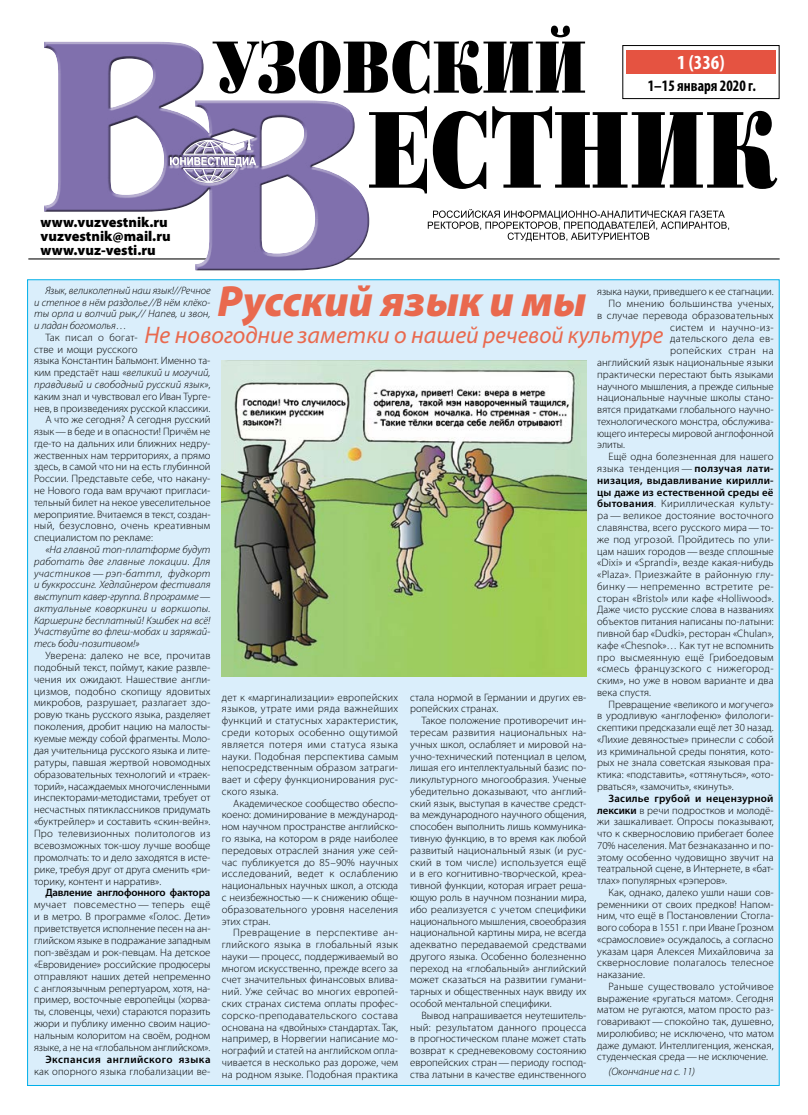
<style>
.page{position:relative;width:808px;height:1115px;background:#fff}
.page>*{position:absolute;margin:0;border:0;box-sizing:border-box;transform-origin:0 0}
.Zagolovok{font:italic 900 43.9px "Myriad Pro";color:#e9694e}
.Zagolovok-2{font:italic 24px "Myriad Pro";color:#e9694e}
.Nomer_gazety{font:700 condensed 20px "Myriad Pro";color:#fff}
.Data_Vypuska{font:700 condensed 16px "Myriad Pro";color:#000;scale:.95 1}
.t1{font:900 14.3px/14px "Myriad Pro";color:#000}
.Body_text_3{font:300 10.7px/11.8px "Myriad Pro";letter-spacing:.005em;color:#000;text-align:justify}
.Body_text_3-2{font:italic 300 10.7px/11.8px "Myriad Pro";color:#000;text-align:justify}
.Body_text_3-3{font:300 10.7px "Myriad Pro";letter-spacing:.025em;color:#000}
.Body_text_3-4{font:300 10.7px "Myriad Pro";letter-spacing:.03em;color:#000}
.Body_text_3-5{font:300 10.7px "Myriad Pro";letter-spacing:.035em;color:#000}
.s1{font-style:italic}
.s2{font-weight:600}
</style>
<div class="page">
<div style="left:27px;top:279px;width:753px;height:806px;background:#daeefb"></div>
<hr style="left:28px;top:258px;width:752px;height:1px;background:#000">
<svg style="left:428px;top:209px;width:301px;height:32px"></svg>
<div style="left:44px;top:46px;width:326px;height:224px;background:#000;opacity:.75"></div>
<svg style="left:213px;top:26px;width:372px;height:67px"></svg>
<svg style="left:369px;top:106px;width:408px;height:87px"></svg>
<div style="left:626px;top:50px;width:149px;height:24px;background:#e55341"></div>
<div style="left:622px;top:45px;width:158px;height:54px;border:1px solid #000"></div>
<img style="left:222px;top:360px;width:364px;height:316px">
<p class="Nomer_gazety" style="left:677px;top:49px;width:49px">1 (336)</p>
<h3 class="t1" style="left:41px;top:215px;width:132px">www.vuzvestnik.ru vuzvestnik@mail.ru www.vuz-vesti.ru</h3>
<p class="Data_Vypuska" style="left:648px;top:75px;width:115px">1–15 января 2020 г.</p>
<p class="Zagolovok" style="left:217px;top:272px;width:370px">Русский язык и мы</p>
<p class="Zagolovok-2" style="left:145px;top:320px;width:520px">Не новогодние заметки о нашей речевой культуре</p>
<p class="Body_text_3-2" style="left:34px;top:284px;width:178px;text-indent:11px">Язык, великолепный наш язык!//Речное и степное в нём раздолье.//В нём клёко&shy;ты орла и волчий рык,// Напев, и звон, и ладан богомолья…</p>
<p class="Body_text_3" style="left:34px;top:331px;width:178px;text-align:left;text-indent:11px">Так писал о богат-<br>стве и мощи русского<br>языка Константин Бальмонт. Именно та&shy;ким предстаёт наш <span class="s1">«великий и могучий, правдивый и свободный русский язык»</span>, каким знал и чувствовал его Иван Турге&shy;нев, в произведениях русской классики.</p>
<p class="Body_text_3" style="left:34px;top:413px;width:178px;text-indent:11px">А что же сегодня? А сегодня русский язык— в беде и в опасности! Причём не где-то на дальних или ближних недру&shy;жественных нам территориях, а прямо здесь, в самой что ни на есть глубинной России. Представьте себе, что накану&shy;не Нового года вам вручают пригласи&shy;тельный билет на некое увеселительное мероприятие. Вчитаемся в текст, создан&shy;ный, безусловно, очень креативным специалистом по рекламе:</p>
<p class="Body_text_3-2" style="left:34px;top:543px;width:178px;text-indent:11px">«На главной топ-платформе будут работать две главные локации. Для участников — рэп-баттл, фудкорт и буккроссинг. Хедлайнером фестиваля выступит кавер-группа. В программе— актуальные коворкинги и воркшопы.<br>Каршеринг бесплатный! Кэшбек на всё!<br>Участвуйте во флеш-мобах и заряжай&shy;тесь боди-позитивом!»</p>
<p class="Body_text_3" style="left:34px;top:649px;width:178px;text-indent:11px">Уверена: далеко не все, прочитав подобный текст, поймут, какие развле&shy;чения их ожидают. Нашествие англи&shy;цизмов, подобно скопищу ядовитых микробов, разрушает, разлагает здо&shy;ровую ткань русского языка, разделяет поколения, дробит нацию на малосты&shy;куемые между собой фрагменты. Моло&shy;дая учительница русского языка и лите&shy;ратуры, павшая жертвой новомодных образовательных технологий и «траек&shy;торий», насаждаемых многочисленными инспекторами-методистами, требует от несчастных пятиклассников придумать «буктрейлер» и составить «скин-вейн».<br>Про телевизионных политологов из всевозможных ток-шоу лучше вообще промолчать: то и дело заходятся в исте&shy;рике, требуя друг от друга сменить «ри&shy;торику, контент и нарратив».</p>
<p class="Body_text_3" style="left:34px;top:886px;width:178px;text-indent:11px"><span class="s2">Давление англофонного фактора </span>мучает повсеместно — теперь ещё и в метро. В программе «Голос. Дети» приветствуется исполнение песен на ан&shy;глийском языке в подражание западным поп-звёздам и рок-певцам. На детское «Евровидение» российские продюсеры отправляют наших детей непременно с англоязычным репертуаром, хотя, на&shy;пример, восточные европейцы (хорва&shy;ты, словенцы, чехи) стараются поразить жюри и публику именно своим нацио&shy;нальным колоритом на своём, родном языке, а не на «глобальном английском».</p>
<p class="Body_text_3" style="left:34px;top:1052px;width:178px;text-align:right"><span class="s2">Экспансия английского языка </span>как опорного языка глобализации ве-</p>
<p class="Body_text_3" style="left:597px;top:286px;width:178px">языка науки, приведшего к ее стагнации.</p>
<p class="Body_text_3-3" style="left:608px;top:297px;width:167px">По мнению большинства ученых,</p>
<p class="Body_text_3" style="left:597px;top:309px;width:178px">в случае перевода образовательных</p>
<p class="Body_text_3-4" style="left:670px;top:320px;width:105px">систем и научно-из-</p>
<p class="Body_text_3" style="left:670px;top:333px;width:105px">дательского дела ев-</p>
<p class="Body_text_3-5" style="left:670px;top:344px;width:105px">ропейских стран на</p>
<p class="Body_text_3" style="left:597px;top:356px;width:178px">английский язык национальные языки</p>
<p class="Body_text_3" style="left:597px;top:368px;width:178px">практически перестают быть языками</p>
<p class="Body_text_3" style="left:597px;top:380px;width:178px">научного мышления, а прежде сильные</p>
<p class="Body_text_3" style="left:597px;top:391px;width:178px">национальные научные школы стано-</p>
<p class="Body_text_3" style="left:597px;top:403px;width:178px">вятся придатками глобального научно-</p>
<p class="Body_text_3" style="left:597px;top:415px;width:178px">технологического монстра, обслужива-</p>
<p class="Body_text_3" style="left:597px;top:427px;width:178px">ющего интересы мировой англофонной</p>
<p class="Body_text_3" style="left:597px;top:439px;width:29px">элиты.</p>
<p class="Body_text_3" style="left:597px;top:450px;width:178px;text-indent:11px">Ещё одна болезненная для нашего языка тенденция — <span class="s2">ползучая лати&shy;низация, выдавливание кирилли&shy;цы даже из естественной среды её бытования</span>. Кириллическая культу&shy;ра— великое достояние восточного славянства, всего русского мира— то&shy;же под угрозой. Пройдитесь по ули&shy;цам наших городов— везде сплошные «Dixi» и «Sprandi», везде какая-нибудь «Plaza». Приезжайте в районную глу&shy;бинку — непременно встретите ре&shy;сторан «Bristol» или кафе «Holliwood».<br>Даже чисто русские слова в названиях объектов питания написаны по-латыни: пивной бар «Dudki», ресторан «Chulan», кафе «Chesnok»… Как тут не вспомнить про высмеянную ещё Грибоедовым «смесь французского с нижегород&shy;ским», но уже в новом варианте и два века спустя.</p>
<p class="Body_text_3" style="left:597px;top:697px;width:178px;text-indent:11px">Превращение «великого и могучего» в уродливую «англофеню» филологи&shy;скептики предсказали ещё лет 30 назад. «Лихие девяностые» принесли с собой из криминальной среды понятия, кото&shy;рых не знала советская языковая пра&shy;ктика: «подставить», «оттянуться», «ото&shy;рваться», «замочить», «кинуть».</p>
<p class="Body_text_3" style="left:597px;top:792px;width:178px;text-indent:11px"><span class="s2">Засилье грубой и нецензурной лексики</span> в речи подростков и молодё&shy;жи зашкаливает. Опросы показывают, что к сквернословию прибегает более 70% населения. Мат безнаказанно и по&shy;этому особенно чудовищно звучит на театральной сцене, в Интернете, в «бат&shy;тлах» популярных «рэперов».</p>
<p class="Body_text_3" style="left:597px;top:885px;width:178px;text-indent:11px">Как, однако, далеко ушли наши сов&shy;ременники от своих предков! Напом&shy;ним, что ещё в Постановлении Стогла&shy;вого собора в 1551 г. при Иване Грозном «срамословие» осуждалось, а согласно указам царя Алексея Михайловича за сквернословие полагалось телесное наказание.</p>
<p class="Body_text_3" style="left:597px;top:979px;width:178px;text-indent:11px">Раньше существовало устойчивое выражение «ругаться матом». Сегодня матом не ругаются, матом просто раз&shy;говаривают— спокойно так, душевно, миролюбиво; не исключено, что матом даже думают. Интеллигенция, женская, студенческая среда— не исключение.</p>
<p class="Body_text_3-2" style="left:608px;top:1065px;width:88px">(Окончание на с. 11)</p>
<p class="Body_text_3" style="left:222px;top:691px;width:178px">дет к «маргинализации» европейских языков, утрате ими ряда важнейших функций и статусных характеристик, среди которых особенно ощутимой является потеря ими статуса языка науки. Подобная перспектива самым непосредственным образом затраги&shy;вает и сферу функционирования рус&shy;ского языка.</p>
<p class="Body_text_3" style="left:222px;top:796px;width:178px;text-indent:11px">Академическое сообщество обеспо&shy;коено: доминирование в международ&shy;ном научном пространстве английско&shy;го языка, на котором в ряде наиболее передовых отраслей знания уже сей&shy;час публикуется до 85–90% научных исследований, ведет к ослаблению национальных научных школ, а отсюда с неизбежностью— к снижению обще&shy;образовательного уровня населения этих стран.</p>
<p class="Body_text_3" style="left:222px;top:926px;width:178px;text-indent:11px">Превращение в перспективе ан&shy;глийского языка в глобальный язык науки— процесс, поддерживаемый во многом искусственно, прежде всего за счет значительных финансовых влива&shy;ний. Уже сейчас во многих европей&shy;ских странах система оплаты профес&shy;сорско-преподавательского состава основана на «двойных» стандартах. Так, например, в Норвегии написание мо&shy;нографий и статей на английском опла&shy;чивается в несколько раз дороже, чем на родном языке. Подобная практика</p>
<p class="Body_text_3" style="left:410px;top:691px;width:178px">стала нормой в Германии и других ев&shy;ропейских странах.</p>
<p class="Body_text_3" style="left:410px;top:714px;width:178px;text-indent:11px">Такое положение противоречит ин&shy;тересам развития национальных на&shy;учных школ, ослабляет и мировой на&shy;учно-технический потенциал в целом, лишая его интеллектуальный базис по&shy;ликультурного многообразия. Ученые убедительно доказывают, что англий&shy;ский язык, выступая в качестве средст&shy;ва международного научного общения, способен выполнить лишь коммуника&shy;тивную функцию, в то время как любой развитый национальный язык (и рус&shy;ский в том числе) используется ещё и в его когнитивно-творческой, креа&shy;тивной функции, которая играет реша&shy;ющую роль в научном познании мира, ибо реализуется с учетом специфики национального мышления, своеобразия национальной картины мира, не всегда адекватно передаваемой средствами другого языка. Особенно болезненно переход на «глобальный» английский может сказаться на развитии гумани&shy;тарных и общественных наук ввиду их особой ментальной специфики.</p>
<p class="Body_text_3" style="left:410px;top:1008px;width:178px;text-indent:11px">Вывод напрашивается неутешитель&shy;ный: результатом данного процесса в прогностическом плане может стать возврат к средневековому состоянию европейских стран— периоду господ&shy;ства латыни в качестве единственного</p>
</div>
